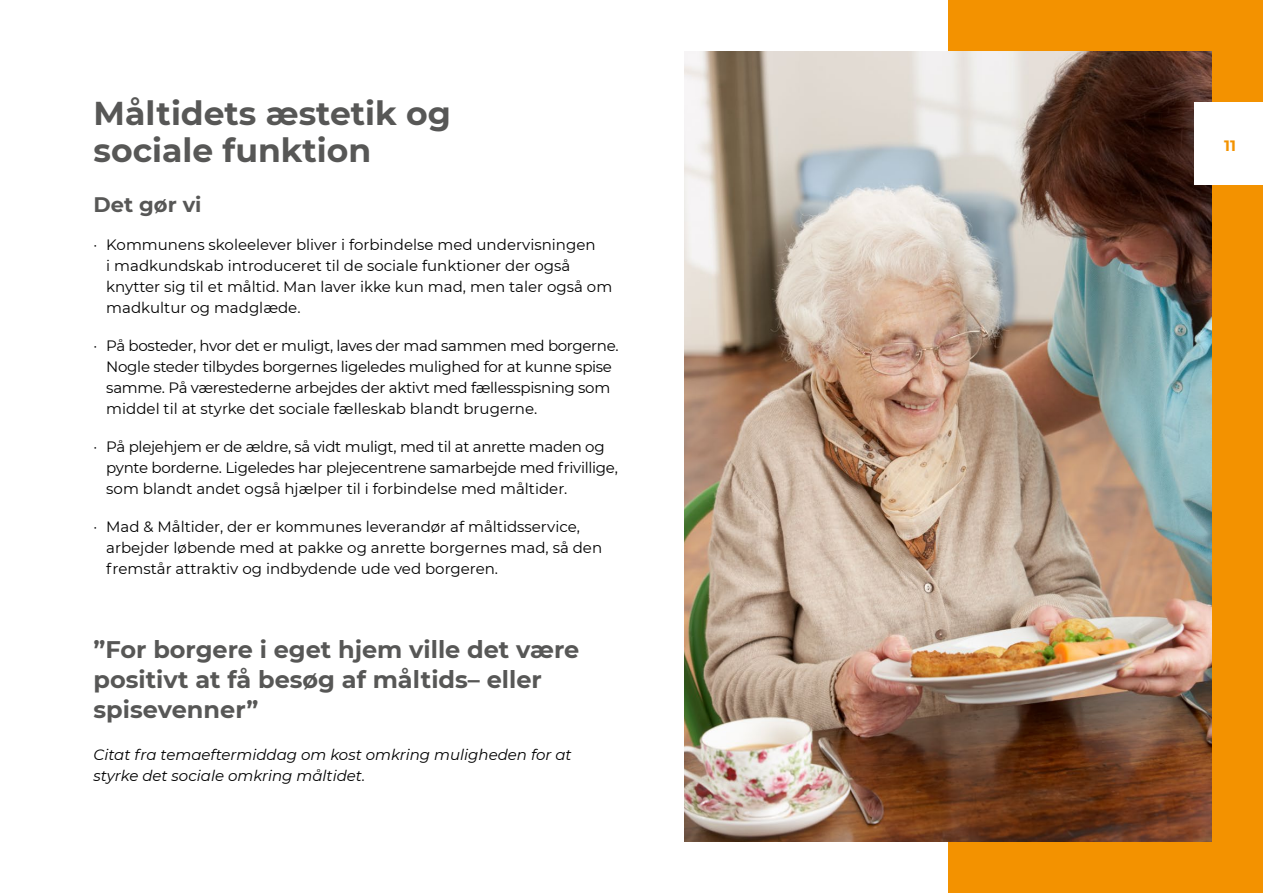
<style>
.page{position:relative;width:1263px;height:893px;background:#fff}
.page>*{position:absolute;margin:0;border:0;box-sizing:border-box;transform-origin:0 0}
.H1_overskrift{font:700 33px/36px "Montserrat";color:#575756}
.p_citatboks{font:700 24px/30px "Montserrat";color:#575756}
.p_citatboks-2{font:700 21px "Montserrat";color:#575756}
.p_Indrykning{font:15px/21px "Montserrat";letter-spacing:-.02em;color:#000}
.p_Indrykning-2{font:15px/21px "Montserrat";color:#000}
.p_Brødtekst{font:italic 15px/21px "Montserrat";color:#000}
.t1{font:700 15px "Montserrat";color:#f39200}
</style>
<div class="page">
<div style="left:948px;top:0;width:315px;height:893px;background:#f39200"></div>
<img style="left:685px;top:51px;width:527px;height:791px">
<div style="left:1195px;top:102px;width:68px;height:83px;background:#fff"></div>
<h1 class="H1_overskrift" style="left:94px;top:94px;width:359px">Måltidets æstetik og sociale funktion</h1>
<p class="p_citatboks-2" style="left:94px;top:189px;width:110px">Det gør vi</p>
<p class="p_Indrykning-2" style="left:106px;top:233px;width:507px;text-indent:-13px">· Kommunens skoleelever bliver i forbindelse med undervisningen<br>i madkundskab introduceret til de sociale funktioner der også knytter sig til et måltid. Man laver ikke kun mad, men taler også om madkultur og madglæde.</p>
<p class="p_Indrykning" style="left:106px;top:334px;width:514px;text-indent:-13px">· På bosteder, hvor det er muligt, laves der mad sammen med borgerne.<br>Nogle steder tilbydes borgernes ligeledes mulighed for at kunne spise samme. På værestederne arbejdes der aktivt med fællesspisning som middel til at styrke det sociale fælleskab blandt brugerne.</p>
<p class="p_Indrykning" style="left:106px;top:435px;width:513px;text-indent:-13px">· På plejehjem er de ældre, så vidt muligt, med til at anrette maden og pynte borderne. Ligeledes har plejecentrene samarbejde med frivillige, som blandt andet også hjælper til i forbindelse med måltider.</p>
<p class="p_Indrykning-2" style="left:106px;top:515px;width:497px;text-indent:-13px">· Mad &amp; Måltider, der er kommunes leverandør af måltidsservice, arbejder løbende med at pakke og anrette borgernes mad, så den fremstår attraktiv og indbydende ude ved borgeren.</p>
<p class="p_citatboks" style="left:94px;top:633px;width:487px">”For borgere i eget hjem ville det være positivt at få besøg af måltids– eller spisevenner”</p>
<p class="p_Brødtekst" style="left:94px;top:743px;width:479px">Citat fra temaeftermiddag om kost omkring muligheden for at styrke det sociale omkring måltidet.</p>
<p class="t1" style="left:1224px;top:135px;width:13px">11</p>
</div>
